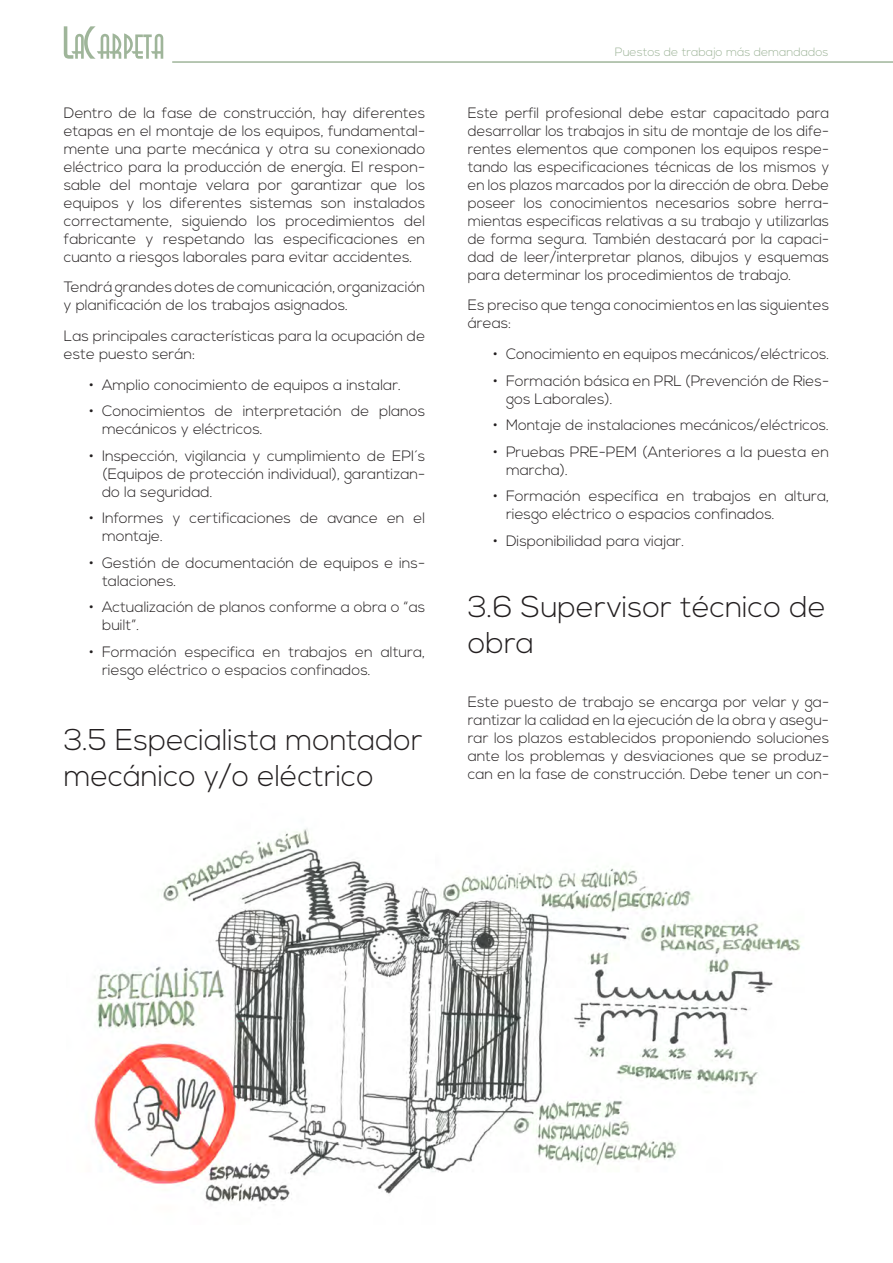
<style>
.page{position:relative;width:893px;height:1263px;background:#fff}
.page>*{position:absolute;margin:0;border:0;box-sizing:border-box;transform-origin:0 0}
.t1{font:300 30px/36px "Nexa";color:#231f20}
.t2{font:300 15px/18px "Nexa";color:#231f20}
.t3{font:300 12px "Nexa";color:#9fb59a}
</style>
<div class="page">
<svg style="left:64px;top:26px;width:99px;height:33px"></svg>
<hr style="left:172px;top:61px;width:721px;height:2px;background:#9fb59a">
<img style="left:94px;top:828px;width:707px;height:377px">
<p class="t2" style="left:64px;top:104px;width:363px;text-align:justify">Dentro de la fase de construcción, hay diferentes etapas en el montaje de los equipos, fundamental&shy;mente una parte mecánica y otra su conexionado eléctrico para la producción de energía. El respon&shy;sable del montaje velara por garantizar que los equipos y los diferentes sistemas son instalados correctamente, siguiendo los procedimientos del fabricante y respetando las especificaciones en cuanto a riesgos laborales para evitar accidentes.</p>
<p class="t2" style="left:64px;top:279px;width:363px">Tendrá grandes dotes de comunicación, organización y planificación de los trabajos asignados.</p>
<p class="t2" style="left:64px;top:328px;width:363px">Las principales características para la ocupación de este puesto serán:</p>
<p class="t2" style="left:89px;top:376px;width:313px">• Amplio conocimiento de equipos a instalar.</p>
<p class="t2" style="left:102px;top:403px;width:325px;text-indent:-13px">• Conocimientos de interpretación de planos mecánicos y eléctricos.</p>
<p class="t2" style="left:102px;top:447px;width:325px;text-align:justify;text-indent:-13px">• Inspección, vigilancia y cumplimiento de EPI´s (Equipos de protección individual), garantizan&shy;do la seguridad.</p>
<p class="t2" style="left:102px;top:510px;width:325px;text-indent:-13px">• Informes y certificaciones de avance en el montaje.</p>
<p class="t2" style="left:102px;top:554px;width:325px;text-indent:-13px">• Gestión de documentación de equipos e ins&shy;talaciones.</p>
<p class="t2" style="left:102px;top:599px;width:325px;text-indent:-13px">• Actualización de planos conforme a obra o “as built”.</p>
<p class="t2" style="left:102px;top:643px;width:325px;text-indent:-13px">• Formación especifica en trabajos en altura, riesgo eléctrico o espacios confinados.</p>
<h1 class="t1" style="left:64px;top:723px;width:360px">3.5 Especialista montador mecánico y/o eléctrico</h1>
<p class="t3" style="left:615px;top:45px;width:215px">Puestos de trabajo más demandados</p>
<p class="t2" style="left:468px;top:104px;width:363px;text-align:justify">Este perfil profesional debe estar capacitado para desarrollar los trabajos in situ de montaje de los dife&shy;rentes elementos que componen los equipos respe&shy;tando las especificaciones técnicas de los mismos y en los plazos marcados por la dirección de obra. Debe poseer los conocimientos necesarios sobre herra&shy;mientas especificas relativas a su trabajo y utilizarlas de forma segura. También destacará por la capaci&shy;dad de leer/interpretar planos, dibujos y esquemas para determinar los procedimientos de trabajo.</p>
<p class="t2" style="left:468px;top:297px;width:363px">Es preciso que tenga conocimientos en las siguientes áreas:</p>
<p class="t2" style="left:493px;top:346px;width:337px">• Conocimiento en equipos mecánicos/eléctricos.</p>
<p class="t2" style="left:506px;top:372px;width:325px;text-indent:-13px">• Formación básica en PRL (Prevención de Ries&shy;gos Laborales).</p>
<p class="t2" style="left:493px;top:417px;width:337px">• Montaje de instalaciones mecánicos/eléctricos.</p>
<p class="t2" style="left:506px;top:443px;width:325px;text-indent:-13px">• Pruebas PRE-PEM (Anteriores a la puesta en marcha).</p>
<p class="t2" style="left:506px;top:488px;width:325px;text-indent:-13px">• Formación específica en trabajos en altura, riesgo eléctrico o espacios confinados.</p>
<p class="t2" style="left:493px;top:532px;width:192px">• Disponibilidad para viajar.</p>
<h1 class="t1" style="left:468px;top:590px;width:360px">3.6 Supervisor técnico de obra</h1>
<p class="t2" style="left:468px;top:693px;width:363px;text-align:justify">Este puesto de trabajo se encarga por velar y ga&shy;rantizar la calidad en la ejecución de la obra y asegu&shy;rar los plazos establecidos proponiendo soluciones ante los problemas y desviaciones que se produz&shy;can en la fase de construcción. Debe tener un con-</p>
</div>
